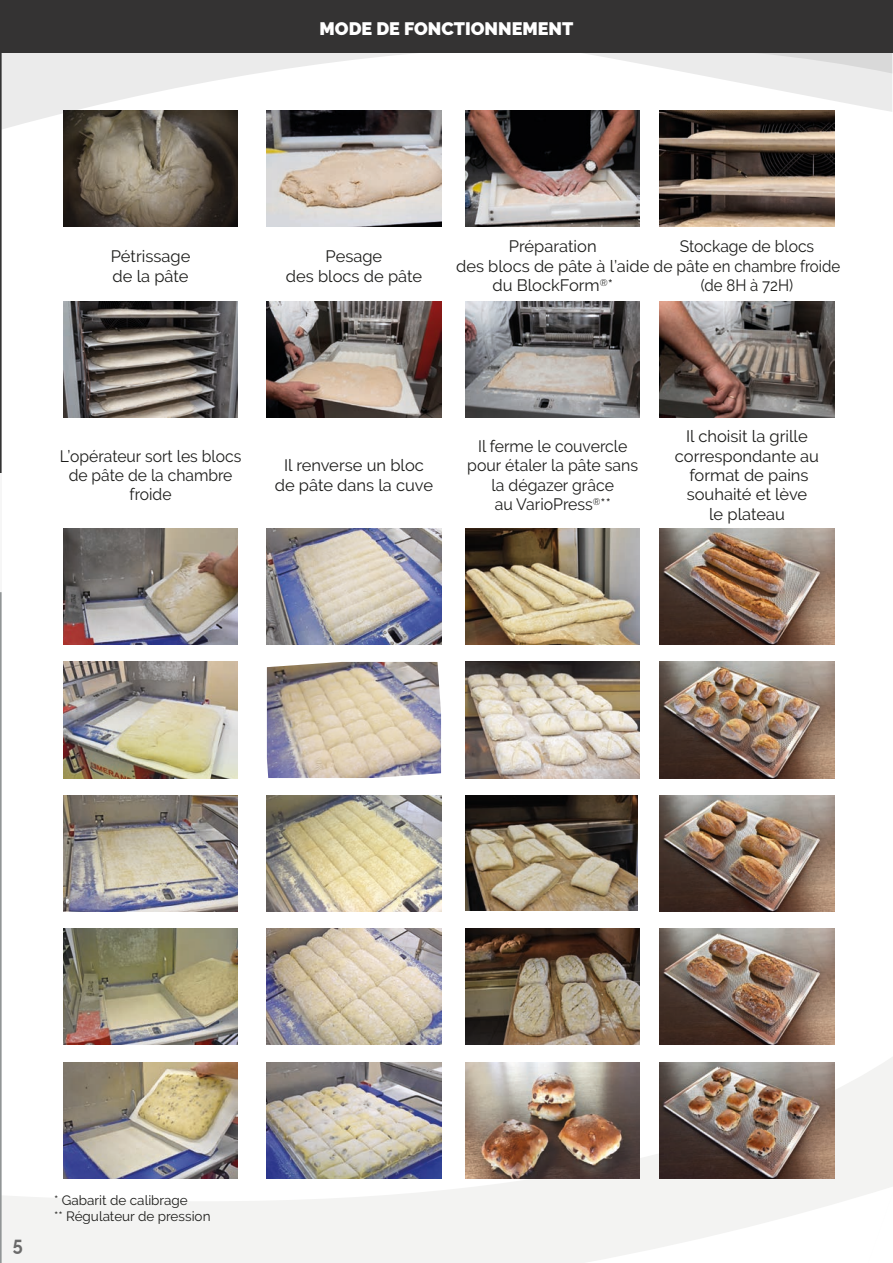
<style>
.page{position:relative;width:893px;height:1263px;background:#fff}
.page>*{position:absolute;margin:0;border:0;box-sizing:border-box;transform-origin:0 0}
.t1{font:700 19.8px "Raleway";color:#6a6a6a;scale:.91 1}
.t2{font:900 18px "Raleway";color:#fff}
.t3{font:16.5px/19.5px "Raleway";color:#1d1d1b}
.t4{font:16.5px/19.5px "Raleway";color:#1d1d1b;text-align:center;scale:.96 1}
.t5{font:16.5px/19.5px "Raleway";color:#1d1d1b;text-align:center;scale:.95 1}
.t6{font:16.5px "Raleway";color:#1d1d1b;scale:.91 1}
.t7{font:13.5px "Raleway";color:#1d1d1b}
</style>
<div class="page">
<svg style="left:541px;top:73px;width:351px;height:39px"></svg>
<svg style="left:2px;top:52px;width:539px;height:175px"></svg>
<svg style="left:210px;top:52px;width:682px;height:21px"></svg>
<svg style="left:133px;top:1057px;width:760px;height:206px;fill:#f3f3f2"></svg>
<svg style="left:0;top:52px;width:2px;height:421px"></svg>
<hr style="left:0;top:473px;width:2px;height:119px;background:#f6f6f6">
<svg style="left:0;top:592px;width:133px;height:671px"></svg>
<img style="left:64px;top:111px;width:174px;height:116px">
<img style="left:267px;top:111px;width:174px;height:116px">
<img style="left:466px;top:111px;width:174px;height:116px">
<img style="left:660px;top:111px;width:174px;height:116px">
<img style="left:64px;top:302px;width:174px;height:116px">
<img style="left:267px;top:302px;width:174px;height:116px">
<img style="left:466px;top:302px;width:174px;height:116px">
<img style="left:660px;top:302px;width:174px;height:116px">
<img style="left:64px;top:528px;width:174px;height:117px">
<img style="left:267px;top:528px;width:174px;height:117px">
<img style="left:466px;top:528px;width:174px;height:117px">
<img style="left:660px;top:528px;width:174px;height:117px">
<img style="left:64px;top:662px;width:174px;height:116px">
<img style="left:267px;top:662px;width:174px;height:116px">
<img style="left:466px;top:662px;width:174px;height:116px">
<img style="left:660px;top:662px;width:174px;height:116px">
<img style="left:64px;top:795px;width:174px;height:116px">
<img style="left:267px;top:795px;width:174px;height:116px">
<img style="left:466px;top:795px;width:172px;height:115px">
<img style="left:660px;top:795px;width:174px;height:116px">
<img style="left:64px;top:929px;width:174px;height:116px">
<img style="left:267px;top:929px;width:174px;height:116px">
<img style="left:466px;top:929px;width:174px;height:116px">
<img style="left:660px;top:929px;width:174px;height:116px">
<img style="left:64px;top:1062px;width:174px;height:116px">
<img style="left:267px;top:1062px;width:174px;height:116px">
<img style="left:466px;top:1062px;width:174px;height:116px">
<img style="left:660px;top:1062px;width:174px;height:116px">
<div style="left:0;top:0;width:893px;height:52px;background:#343333"></div>
<p class="t3" style="left:111px;top:246px;width:81px">Pétrissage</p>
<p class="t3" style="left:113px;top:266px;width:77px">de la pâte</p>
<p class="t2" style="left:320px;top:18px;width:255px">MODE DE FONCTIONNEMENT</p>
<p class="t3" style="left:326px;top:246px;width:58px">Pesage</p>
<p class="t3" style="left:286px;top:266px;width:138px">des blocs de pâte</p>
<p class="t5" style="left:680px;top:237px;width:143px">Stockage de blocs</p>
<p class="t6" style="left:701px;top:276px;width:103px">(de 8H à 72H)</p>
<p class="t3" style="left:509px;top:237px;width:89px">Préparation</p>
<p class="t3" style="left:492px;top:256px;width:349px;text-indent:-36px">des blocs de pâte à l’aide de pâte en chambre froide du BlockForm<sup>®</sup>*</p>
<p class="t5" style="left:60px;top:446px;width:193px">L’opérateur sort les blocs de pâte de la chambre froide</p>
<p class="t3" style="left:284px;top:456px;width:141px">Il renverse un bloc</p>
<p class="t3" style="left:275px;top:475px;width:160px">de pâte dans la cuve</p>
<p class="t4" style="left:467px;top:436px;width:180px">Il ferme le couvercle pour étaler la pâte sans la dégazer grâce</p>
<p class="t4" style="left:495px;top:494px;width:122px">au VarioPress<sup>®</sup>**</p>
<p class="t3" style="left:686px;top:426px;width:123px">Il choisit la grille</p>
<p class="t3" style="left:675px;top:446px;width:146px">correspondante au</p>
<p class="t3" style="left:690px;top:465px;width:121px">format de pains</p>
<p class="t3" style="left:687px;top:485px;width:122px">souhaité et lève</p>
<p class="t3" style="left:709px;top:504px;width:77px">le plateau</p>
<p class="t1" style="left:13px;top:1233px;width:12px">5</p>
<p class="t7" style="left:54px;top:1193px;width:135px">* Gabarit de calibrage</p>
<p class="t7" style="left:54px;top:1208px;width:158px">** Régulateur de pression</p>
</div>
